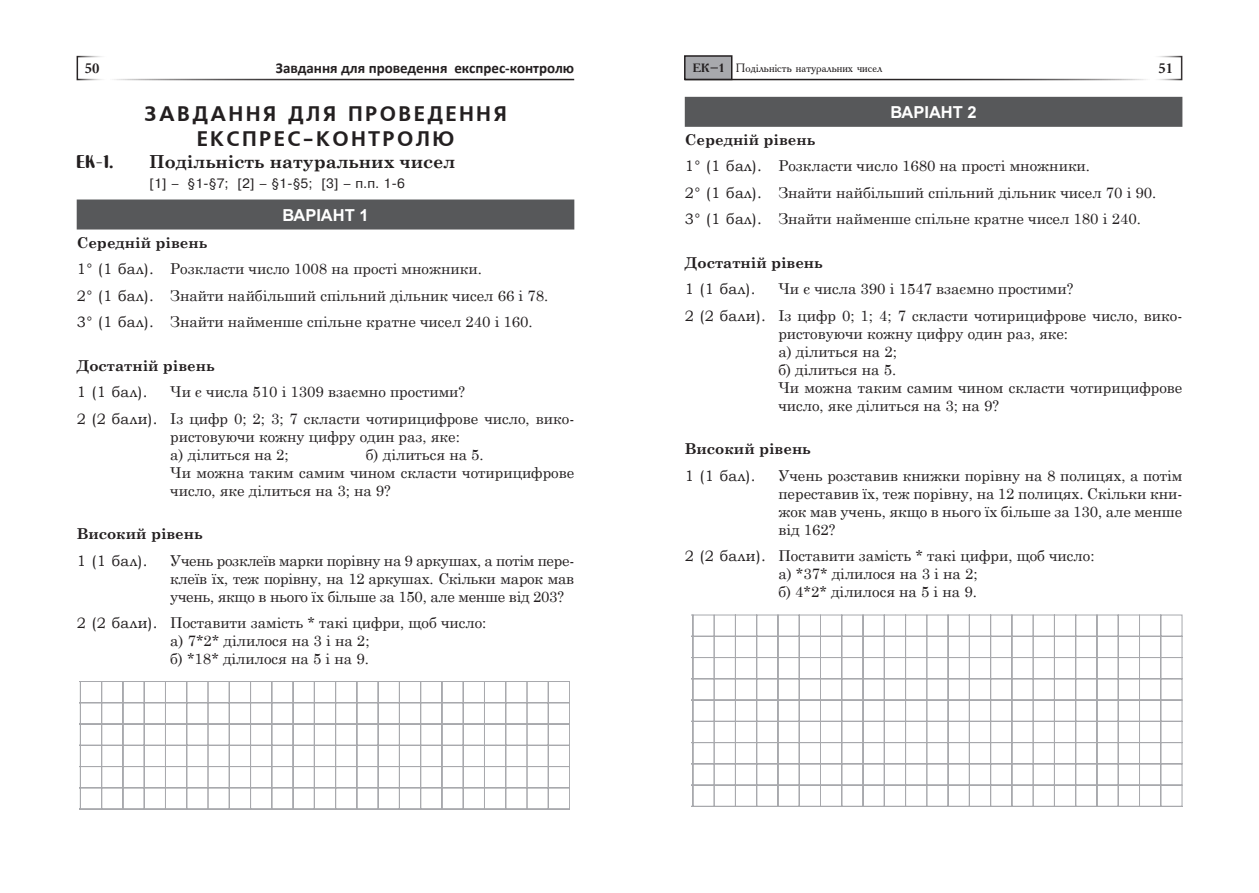
<style>
.page{position:relative;width:1259px;height:893px;background:#fff}
.page>*{position:absolute;margin:0;border:0;box-sizing:border-box;transform-origin:0 0}
.t1{font:21px/25.2px "AXP Free Set C Bold";letter-spacing:.11em;color:#231f20;text-align:center}
.t2{font:700 18px "Century Schoolbook";color:#231f20}
.t3{font:18px "Amelia";color:#231f20}
.t4{font:700 16.5px "Arial";color:#fff}
.t5{font:15px/18px "Century Schoolbook";color:#231f20}
.t6{font:700 15px "Century Schoolbook";color:#231f20}
.t7{font:700 15px "Calibri";color:#231f20}
.t8{font:15px "Bookman Old Style";letter-spacing:.03em;color:#231f20}
.t9{font:700 15px "Minion Cyrillic";color:#231f20}
.t10{font:13.5px "Pragmatica CTT";color:#231f20}
.t11{font:12px "Academy";color:#231f20}
.s1{font-weight:700}
.s2{font-family:"Century Schoolbook";font-weight:700}
.s3{font-family:"Bookman Old Style"}
</style>
<div class="page">
<hr style="left:108px;top:79px;width:466px;height:1px;background:#231f20">
<hr style="left:685px;top:79px;width:466px;height:1px;background:#231f20">
<div style="left:685px;top:56px;width:47px;height:23px;background:#a8a9ad"></div>
<div style="left:684px;top:55px;width:48px;height:25px;border:2px solid #231f20"></div>
<div style="left:77px;top:200px;width:497px;height:30px;background:#57585a"></div>
<div style="left:685px;top:97px;width:497px;height:30px;background:#57585a"></div>
<svg style="left:691px;top:614px;width:491px;height:193px"></svg>
<svg style="left:79px;top:681px;width:491px;height:128px"></svg>
<p class="t9" style="left:85px;top:60px;width:16px">50</p>
<p class="t7" style="left:276px;top:59px;width:300px">Завдання для проведення експрес-контролю</p>
<p class="t11" style="left:692px;top:60px;width:191px"><span class="s1">ЕК–1</span> Подільність натуральних чисел</p>
<p class="t9" style="left:1158px;top:60px;width:16px">51</p>
<h1 class="t1" style="left:144px;top:102px;width:364px">ЗАВДАННЯ ДЛЯ ПРОВЕДЕННЯ<br>ЕКСПРЕС-КОНТРОЛЮ</h1>
<p class="t3" style="left:77px;top:150px;width:39px">ЕК–1<span class="s2">.</span></p>
<p class="t2" style="left:149px;top:148px;width:308px">Подільність натуральних чисел</p>
<p class="t10" style="left:149px;top:176px;width:257px">[1] – §1-§7; [2] – §1-§5; [3] – п.п. 1-6</p>
<p class="t4" style="left:282px;top:204px;width:88px">ВАРІАНТ 1</p>
<p class="t5" style="left:77px;top:228px;width:473px;line-height:26.5px"><span class="s1">Середній рівень<br></span><span class="s3">1° (1 бал).</span> Розкласти число 1008 на прості множники.<br><span class="s3">2° (1 бал).</span> Знайти найбільший спільний дільник чисел 66 і 78.<br><span class="s3">3° (1 бал).</span> Знайти найменше спільне кратне чисел 240 і 160.</p>
<p class="t6" style="left:77px;top:353px;width:139px">Достатній рівень</p>
<p class="t8" style="left:77px;top:382px;width:72px">1 (1 бал).</p>
<p class="t4" style="left:890px;top:102px;width:88px">ВАРІАНТ 2</p>
<p class="t5" style="left:685px;top:125px;width:473px;line-height:26.5px"><span class="s1">Середній рівень<br></span><span class="s3">1° (1 бал).</span> Розкласти число 1680 на прості множники.<br><span class="s3">2° (1 бал).</span> Знайти найбільший спільний дільник чисел 70 і 90.<br><span class="s3">3° (1 бал).</span> Знайти найменше спільне кратне чисел 180 і 240.</p>
<p class="t6" style="left:685px;top:251px;width:139px">Достатній рівень</p>
<p class="t8" style="left:685px;top:279px;width:72px">1 (1 бал).</p>
<p class="t5" style="left:685px;top:274px;width:499px;line-height:26.5px;text-indent:94px">Чи є числа 390 і 1547 взаємно простими?<br><span class="s3">2 (2 бали).</span> Із цифр 0; 1; 4; 7 скласти чотирицифрове число, вико-</p>
<p class="t5" style="left:778px;top:323px;width:405px">ристовуючи кожну цифру один раз, яке:<br>а) ділиться на 2;<br>б) ділиться на 5.<br>Чи можна таким самим чином скласти чотирицифрове число, яке ділиться на 3; на 9?</p>
<p class="t6" style="left:685px;top:437px;width:127px">Високий рівень</p>
<p class="t8" style="left:685px;top:466px;width:72px">1 (1 бал).</p>
<p class="t5" style="left:778px;top:465px;width:405px;text-align:justify">Учень розставив книжки порівну на 8 полицях, а потім переставив їх, теж порівну, на 12 полицях. Скільки кни&shy;жок мав учень, якщо в нього їх більше за 130, але менше від 162?</p>
<p class="t5" style="left:778px;top:546px;width:318px;text-indent:-94px"><span class="s3">2 (2 бали).</span> Поставити замість * такі цифри, щоб число: а) *37* ділилося на 3 і на 2;<br>б) 4*2* ділилося на 5 і на 9.</p>
<p class="t5" style="left:77px;top:377px;width:499px;line-height:26.5px;text-indent:94px">Чи є числа 510 і 1309 взаємно простими?<br><span class="s3">2 (2 бали).</span> Із цифр 0; 2; 3; 7 скласти чотирицифрове число, вико-</p>
<p class="t5" style="left:170px;top:426px;width:291px">ристовуючи кожну цифру один раз, яке: а) ділиться на 2;</p>
<p class="t5" style="left:170px;top:444px;width:405px;text-indent:196px">б) ділиться на 5.<br>Чи можна таким самим чином скласти чотирицифрове число, яке ділиться на 3; на 9?</p>
<p class="t6" style="left:77px;top:522px;width:127px">Високий рівень</p>
<p class="t8" style="left:77px;top:551px;width:72px">1 (1 бал).</p>
<p class="t5" style="left:170px;top:550px;width:405px;text-align:justify">Учень розклеїв марки порівну на 9 аркушах, а потім пере&shy;клеїв їх, теж порівну, на 12 аркушах. Скільки марок мав учень, якщо в нього їх більше за 150, але менше від 203?</p>
<p class="t5" style="left:170px;top:612px;width:318px;text-indent:-94px"><span class="s3">2 (2 бали).</span> Поставити замість * такі цифри, щоб число: а) 7*2* ділилося на 3 і на 2;<br>б) *18* ділилося на 5 і на 9.</p>
</div>
